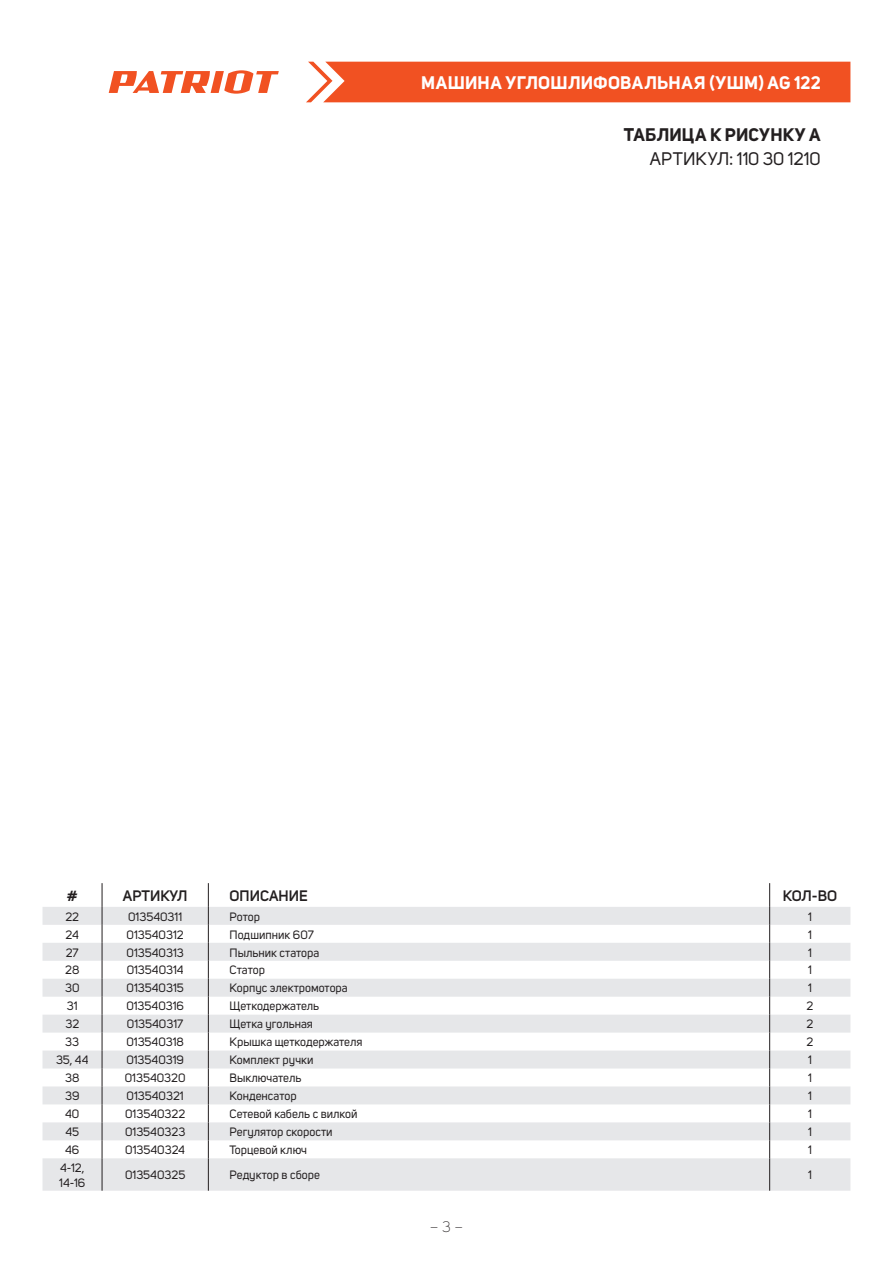
<style>
.page{position:relative;width:893px;height:1263px;background:#fff}
.page>*{position:absolute;margin:0;border:0;box-sizing:border-box;transform-origin:0 0}
.t1{font:700 18px "Uni Sans";letter-spacing:.015em;color:#fff}
.t2{font:18px "Uni Sans";color:#231f20}
.t3{font:700 18px "Uni Sans";letter-spacing:.02em;color:#231f20}
.t4{font:600 15px "Uni Sans";color:#231f20}
.t5{font:300 15px "Uni Sans";color:#231f20}
.t6{font:12px/14.4px "Uni Sans";color:#231f20}
</style>
<div class="page">
<div style="left:306px;top:62px;width:544px;height:40px;background:#f15122"></div>
<svg style="left:109px;top:70px;width:170px;height:24px"></svg>
<svg style="left:43px;top:907px;width:807px;height:284px;fill:#e6e7e9"></svg>
<svg style="left:102px;top:883px;width:1px;height:275px"></svg>
<svg style="left:208px;top:883px;width:1px;height:275px"></svg>
<svg style="left:769px;top:883px;width:1px;height:275px"></svg>
<hr style="left:102px;top:1158px;width:1px;height:33px;background:#231f20">
<hr style="left:208px;top:1158px;width:1px;height:33px;background:#231f20">
<hr style="left:769px;top:1158px;width:1px;height:33px;background:#231f20">
<h1 class="t1" style="left:421px;top:72px;width:401px">МАШИНА УГЛОШЛИФОВАЛЬНАЯ (УШМ) AG 122</h1>
<h1 class="t3" style="left:624px;top:123px;width:198px">ТАБЛИЦА К РИСУНКУ A</h1>
<h1 class="t2" style="left:650px;top:148px;width:172px">АРТИКУЛ: 110 30 1210</h1>
<p class="t4" style="left:67px;top:887px;width:12px">#</p>
<p class="t4" style="left:123px;top:887px;width:66px">АРТИКУЛ</p>
<p class="t4" style="left:230px;top:887px;width:80px">ОПИСАНИЕ</p>
<p class="t4" style="left:783px;top:887px;width:56px">КОЛ-ВО</p>
<p class="t6" style="left:65px;top:909px;width:15px">22</p>
<p class="t6" style="left:128px;top:909px;width:56px">013540311</p>
<p class="t6" style="left:230px;top:909px;width:32px">Ротор</p>
<p class="t6" style="left:808px;top:909px;width:5px">1</p>
<p class="t6" style="left:66px;top:927px;width:15px">24</p>
<p class="t6" style="left:127px;top:927px;width:59px">013540312</p>
<p class="t6" style="left:230px;top:927px;width:86px">Подшипник 607</p>
<p class="t6" style="left:808px;top:927px;width:5px">1</p>
<p class="t6" style="left:66px;top:945px;width:14px">27</p>
<p class="t6" style="left:127px;top:945px;width:59px">013540313</p>
<p class="t6" style="left:230px;top:945px;width:91px">Пыльник статора</p>
<p class="t6" style="left:808px;top:945px;width:5px">1</p>
<p class="t6" style="left:65px;top:963px;width:16px">28</p>
<p class="t6" style="left:127px;top:963px;width:59px">013540314</p>
<p class="t6" style="left:230px;top:963px;width:37px">Статор</p>
<p class="t6" style="left:808px;top:963px;width:5px">1</p>
<p class="t6" style="left:65px;top:981px;width:16px">30</p>
<p class="t6" style="left:127px;top:981px;width:59px">013540315</p>
<p class="t6" style="left:230px;top:981px;width:120px">Корпус электромотора</p>
<p class="t6" style="left:808px;top:981px;width:5px">1</p>
<p class="t6" style="left:67px;top:999px;width:12px">31</p>
<p class="t6" style="left:126px;top:999px;width:59px">013540316</p>
<p class="t6" style="left:230px;top:999px;width:91px">Щеткодержатель</p>
<p class="t6" style="left:807px;top:999px;width:8px">2</p>
<p class="t6" style="left:65px;top:1017px;width:15px">32</p>
<p class="t6" style="left:127px;top:1017px;width:58px">013540317</p>
<p class="t6" style="left:230px;top:1017px;width:85px">Щетка угольная</p>
<p class="t6" style="left:807px;top:1017px;width:8px">2</p>
<p class="t6" style="left:65px;top:1035px;width:15px">33</p>
<p class="t6" style="left:126px;top:1035px;width:59px">013540318</p>
<p class="t6" style="left:230px;top:1035px;width:134px">Крышка щеткодержателя</p>
<p class="t6" style="left:807px;top:1035px;width:8px">2</p>
<p class="t6" style="left:56px;top:1053px;width:34px">35, 44</p>
<p class="t6" style="left:126px;top:1053px;width:59px">013540319</p>
<p class="t6" style="left:230px;top:1053px;width:85px">Комплект ручки</p>
<p class="t6" style="left:808px;top:1053px;width:5px">1</p>
<p class="t6" style="left:65px;top:1071px;width:16px">38</p>
<p class="t6" style="left:125px;top:1071px;width:62px">013540320</p>
<p class="t6" style="left:230px;top:1071px;width:73px">Выключатель</p>
<p class="t6" style="left:808px;top:1071px;width:5px">1</p>
<p class="t6" style="left:65px;top:1089px;width:16px">39</p>
<p class="t6" style="left:127px;top:1089px;width:59px">013540321</p>
<p class="t6" style="left:230px;top:1089px;width:69px">Конденсатор</p>
<p class="t6" style="left:808px;top:1089px;width:5px">1</p>
<p class="t6" style="left:65px;top:1107px;width:16px">40</p>
<p class="t6" style="left:125px;top:1107px;width:62px">013540322</p>
<p class="t6" style="left:230px;top:1107px;width:129px">Сетевой кабель с вилкой</p>
<p class="t6" style="left:808px;top:1107px;width:5px">1</p>
<p class="t6" style="left:65px;top:1125px;width:15px">45</p>
<p class="t6" style="left:125px;top:1125px;width:62px">013540323</p>
<p class="t6" style="left:230px;top:1125px;width:104px">Регулятор скорости</p>
<p class="t6" style="left:808px;top:1125px;width:5px">1</p>
<p class="t6" style="left:65px;top:1143px;width:16px">46</p>
<p class="t6" style="left:125px;top:1143px;width:61px">013540324</p>
<p class="t6" style="left:230px;top:1143px;width:79px">Торцевой ключ</p>
<p class="t6" style="left:808px;top:1143px;width:5px">1</p>
<p class="t6" style="left:59px;top:1161px;width:28px">4-12,<br>14-16</p>
<p class="t6" style="left:125px;top:1168px;width:62px">013540325</p>
<p class="t6" style="left:230px;top:1168px;width:92px">Редуктор в сборе</p>
<p class="t6" style="left:808px;top:1168px;width:5px">1</p>
<p class="t5" style="left:430px;top:1218px;width:35px">– 3 –</p>
</div>
